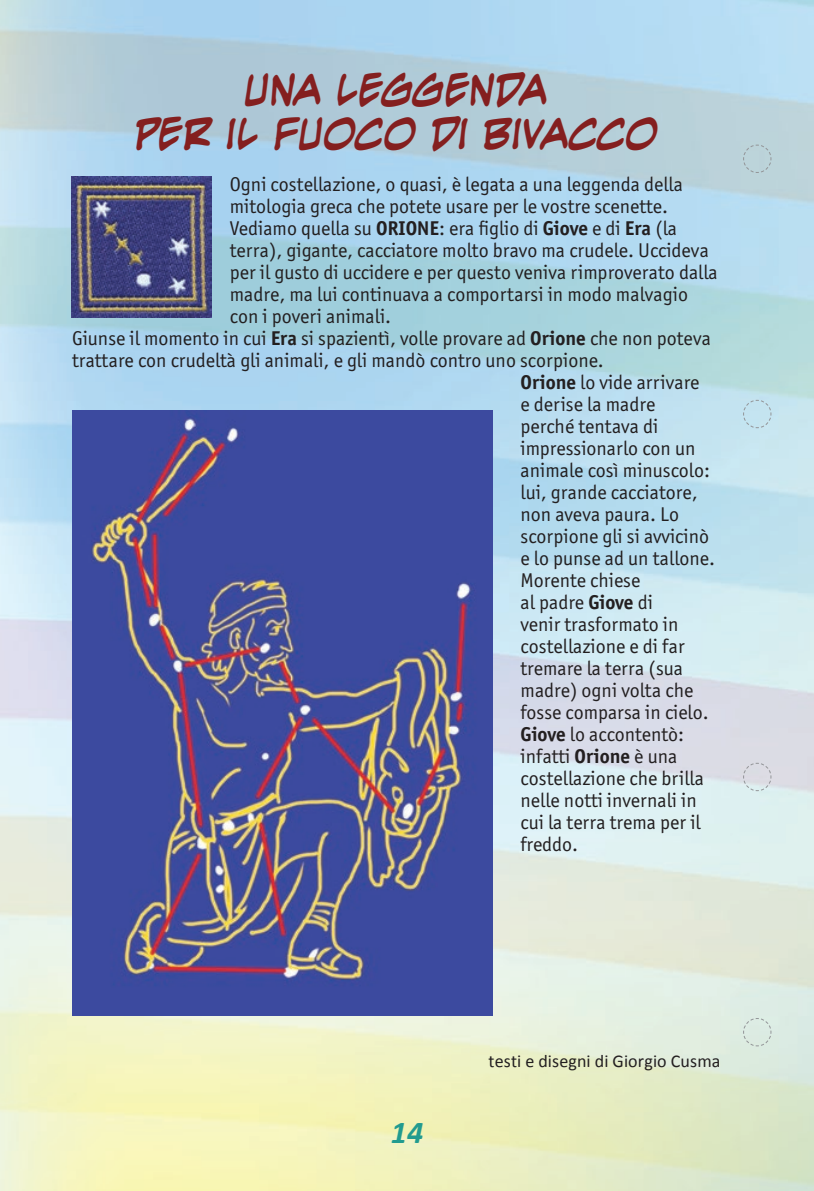
<style>
.page{position:relative;width:814px;height:1191px;background:#fff}
.page>*{position:absolute;margin:0;border:0;box-sizing:border-box;transform-origin:0 0}
.t1{font:700 36px "Evil Genius BB";letter-spacing:-.01em;color:#841f1f;scale:.96 1}
.t2{font:italic 700 32px "Calibri";color:#229b8f}
.t3{font:20px/22px "Officina Sans ITC Std";color:#231f20}
.t4{font:18px "Calibri";letter-spacing:.005em;color:#231f20}
.s1{font-weight:700}
</style>
<div class="page">
<img style="left:0;top:0;width:814px;height:1191px">
<svg style="left:742px;top:144px;width:30px;height:29px"></svg>
<svg style="left:742px;top:399px;width:30px;height:30px"></svg>
<svg style="left:742px;top:762px;width:30px;height:29px"></svg>
<svg style="left:742px;top:1017px;width:30px;height:29px"></svg>
<img style="left:72px;top:177px;width:139px;height:140px">
<img style="left:72px;top:410px;width:420px;height:605px">
<p class="t1" style="left:244px;top:66px;width:318px">UNA LEGGENDA</p>
<p class="t1" style="left:134px;top:110px;width:548px">PER IL FUOCO DI BIVACCO</p>
<p class="t3" style="left:230px;top:173px;width:489px">Ogni costellazione, o quasi, è legata a una leggenda della mitologia greca che potete usare per le vostre scenette.<br>Vediamo quella su <span class="s1">ORIONE</span>: era figlio di <span class="s1">Giove</span> e di <span class="s1">Era</span> (la terra), gigante, cacciatore molto bravo ma crudele. Uccideva per il gusto di uccidere e per questo veniva rimproverato dalla madre, ma lui continuava a comportarsi in modo malvagio con i poveri animali.</p>
<p class="t3" style="left:72px;top:327px;width:640px">Giunse il momento in cui <span class="s1">Era</span> si spazientì, volle provare ad <span class="s1">Orione</span> che non poteva trattare con crudeltà gli animali, e gli mandò contro uno scorpione.</p>
<p class="t3" style="left:520px;top:371px;width:196px"><span class="s1">Orione</span> lo vide arrivare<br>e derise la madre<br>perché tentava di impressionarlo con un animale così minuscolo: lui, grande cacciatore, non aveva paura. Lo scorpione gli si avvicinò e lo punse ad un tallone.</p>
<p class="t3" style="left:520px;top:569px;width:190px">Morente chiese<br>al padre <span class="s1">Giove</span> di<br>venir trasformato in costellazione e di far tremare la terra (sua madre) ogni volta che fosse comparsa in cielo.<br><span class="s1">Giove</span> lo accontentò: infatti <span class="s1">Orione</span> è una costellazione che brilla nelle notti invernali in cui la terra trema per il freddo.</p>
<p class="t2" style="left:391px;top:1112px;width:34px">14</p>
<p class="t4" style="left:488px;top:1049px;width:233px">testi e disegni di Giorgio Cusma</p>
</div>
